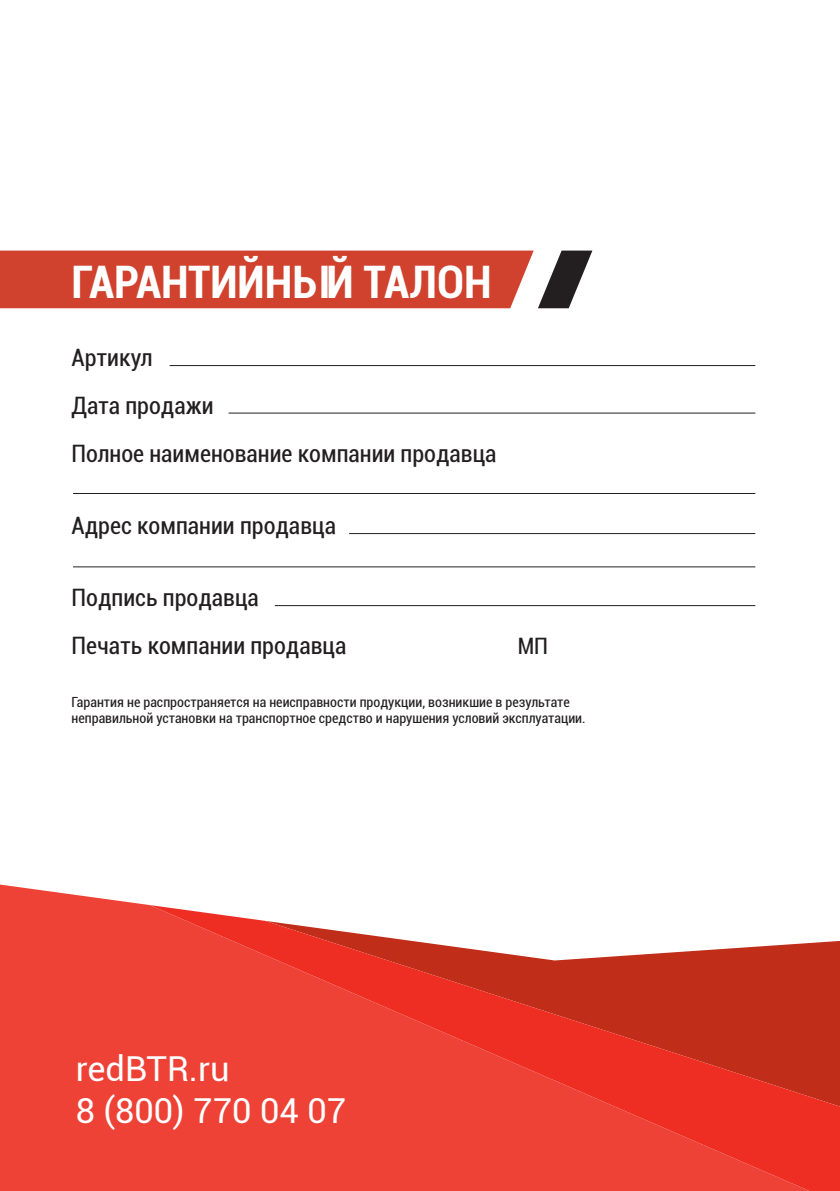
<style>
.page{position:relative;width:840px;height:1191px;background:#fff}
.page>*{position:absolute;margin:0;border:0;box-sizing:border-box;transform-origin:0 0}
.t1{font:700 condensed 44.8px "Roboto";color:#fff}
.t2{font:34.4px/41.2px "Roboto";color:#fff}
.t3{font:condensed 24px/48px "Roboto";color:#231f20}
.t4{font:condensed 22.6px "Roboto";color:#231f20}
.t5{font:condensed 14px/16px "Roboto";color:#231f20}
</style>
<div class="page">
<svg style="left:0;top:250px;width:592px;height:58px;background:#ca4d3a"></svg>
<svg style="left:0;top:884px;width:839px;height:307px;fill:#ee4237"></svg>
<hr style="left:169px;top:365px;width:585px;height:1px;background:#231f20">
<hr style="left:228px;top:413px;width:526px;height:1px;background:#231f20">
<hr style="left:73px;top:493px;width:681px;height:1px;background:#231f20">
<hr style="left:73px;top:566px;width:681px;height:1px;background:#231f20">
<hr style="left:274px;top:605px;width:480px;height:1px;background:#231f20">
<hr style="left:349px;top:533px;width:405px;height:1px;background:#231f20">
<h1 class="t1" style="left:72px;top:251px;width:421px">ГАРАНТИЙНЫЙ ТАЛОН</h1>
<h3 class="t3" style="left:72px;top:332px;width:426px">Артикул<br>Дата продажи<br>Полное наименование компании продавца</h3>
<h3 class="t3" style="left:72px;top:500px;width:266px">Адрес компании продавца</h3>
<h3 class="t3" style="left:72px;top:572px;width:276px">Подпись продавца<br>Печать компании продавца</h3>
<p class="t5" style="left:72px;top:693px;width:515px">Гарантия не распространяется на неисправности продукции, возникшие в результате неправильной установки на транспортное средство и нарушения условий эксплуатации.</p>
<h3 class="t4" style="left:517px;top:630px;width:32px">МП</h3>
<h2 class="t2" style="left:76px;top:1047px;width:272px">redBTR.ru<br>8 (800) 770 04 07</h2>
</div>
